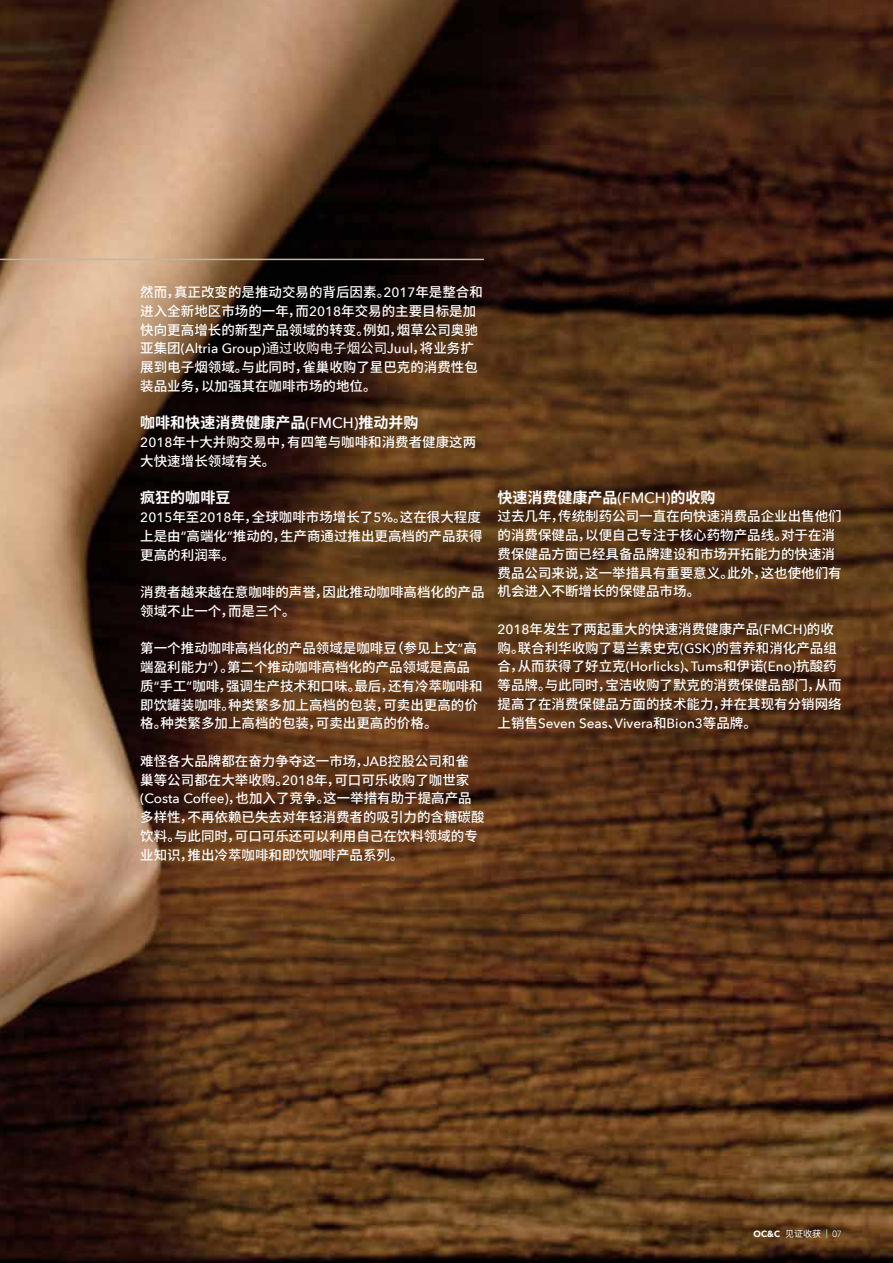
<style>
.page{position:relative;width:893px;height:1263px;background:#fff}
.page>*{position:absolute;margin:0;border:0;box-sizing:border-box;transform-origin:0 0}
.t1{font:700 15px "Source Han Sans SC";color:#fff}
.t2{font:500 13.5px/18.8px "Source Han Sans SC";color:#fff}
.t3{font:500 13.5px "Avenir Next";color:#fff}
.t4{font:900 9px "Avenir";color:#fff}
.s1{font-family:"Avenir Next"}
.s2{font-family:"Source Han Sans SC"}
.s3{font-family:"Source Han Sans SC";font-weight:400}
.s4{font-family:"Avenir Next";font-weight:500}
.s5{font-weight:300}
</style>
<div class="page">
<img style="left:0;top:0;width:893px;height:1263px">
<hr style="left:0;top:259px;width:484px;height:1px;background:#c1b6a2">
<p class="t2" style="left:140px;top:283px;width:344px">然而，真正改变的是推动交易的背后因素。<span class="s1">2017</span>年是整合和进入全新地区市场的一年，而<span class="s1">2018</span>年交易的主要目标是加快向更高增长的新型产品领域的转变。例如，烟草公司奥驰</p>
<p class="t3" style="left:140px;top:340px;width:335px"><span class="s2">亚集团</span>(Altria Group)<span class="s3">通过收购电子烟公司</span>Juul<span class="s2">，将业务扩</span></p>
<p class="t2" style="left:140px;top:358px;width:339px">展到电子烟领域。与此同时，雀巢收购了星巴克的消费性包装品业务，以加强其在咖啡市场的地位。</p>
<p class="t1" style="left:140px;top:414px;width:280px">咖啡和快速消费健康产品<span class="s4">(FMCH)</span>推动并购</p>
<p class="t2" style="left:140px;top:433px;width:337px"><span class="s1">2018</span>年十大并购交易中，有四笔与咖啡和消费者健康这两大快速增长领域有关。</p>
<p class="t1" style="left:140px;top:489px;width:92px">疯狂的咖啡豆</p>
<p class="t2" style="left:140px;top:508px;width:344px"><span class="s1">2015</span>年至<span class="s1">2018</span>年，全球咖啡市场增长了<span class="s1">5%</span>。这在很大程度上是由<span class="s1">“</span>高端化<span class="s1">”</span>推动的，生产商通过推出更高档的产品获得更高的利润率。</p>
<p class="t2" style="left:140px;top:583px;width:346px">消费者越来越在意咖啡的声誉，因此推动咖啡高档化的产品领域不止一个，而是三个。</p>
<p class="t2" style="left:140px;top:639px;width:344px">第一个推动咖啡高档化的产品领域是咖啡豆（参见上文<span class="s1">“</span>高端盈利能力<span class="s1">”</span>）。第二个推动咖啡高档化的产品领域是高品质<span class="s1">“</span>手工<span class="s1">”</span>咖啡，强调生产技术和口味。最后，还有冷萃咖啡和即饮罐装咖啡。种类繁多加上高档的包装，可卖出更高的价格。种类繁多加上高档的包装，可卖出更高的价格。</p>
<p class="t2" style="left:140px;top:752px;width:346px">难怪各大品牌都在奋力争夺这一市场，<span class="s1">JAB</span>控股公司和雀巢等公司都在大举收购。<span class="s1">2018</span>年，可口可乐收购了咖世家<span class="s1">(Costa Coffee)</span>，也加入了竞争。这一举措有助于提高产品多样性，不再依赖已失去对年轻消费者的吸引力的含糖碳酸饮料。与此同时，可口可乐还可以利用自己在饮料领域的专业知识，推出冷萃咖啡和即饮咖啡产品系列。</p>
<p class="t1" style="left:497px;top:489px;width:220px">快速消费健康产品<span class="s4">(FMCH)</span>的收购</p>
<p class="t2" style="left:497px;top:507px;width:346px">过去几年，传统制药公司一直在向快速消费品企业出售他们的消费保健品，以便自己专注于核心药物产品线。对于在消费保健品方面已经具备品牌建设和市场开拓能力的快速消费品公司来说，这一举措具有重要意义。此外，这也使他们有机会进入不断增长的保健品市场。</p>
<p class="t2" style="left:497px;top:620px;width:341px"><span class="s1">2018</span>年发生了两起重大的快速消费健康产品<span class="s1">(FMCH)</span>的收购。联合利华收购了葛兰素史克<span class="s1">(GSK)</span>的营养和消化产品组</p>
<p class="t3" style="left:497px;top:659px;width:341px"><span class="s2">合，从而获得了好立克</span>(Horlicks)<span class="s2">、</span>Tums<span class="s2">和伊诺</span>(Eno)<span class="s2">抗酸药</span></p>
<p class="t2" style="left:497px;top:676px;width:346px">等品牌。与此同时，宝洁收购了默克的消费保健品部门，从而提高了在消费保健品方面的技术能力，并在其现有分销网络</p>
<p class="t3" style="left:497px;top:715px;width:261px"><span class="s2">上销售</span>Seven Seas<span class="s2">、</span>Vivera<span class="s2">和</span>Bion3<span class="s2">等品牌。</span></p>
<p class="t4" style="left:754px;top:1226px;width:90px">OC&amp;C <span class="s3">见证收获</span> <sup>|</sup> <span class="s5">07</span></p>
</div>
